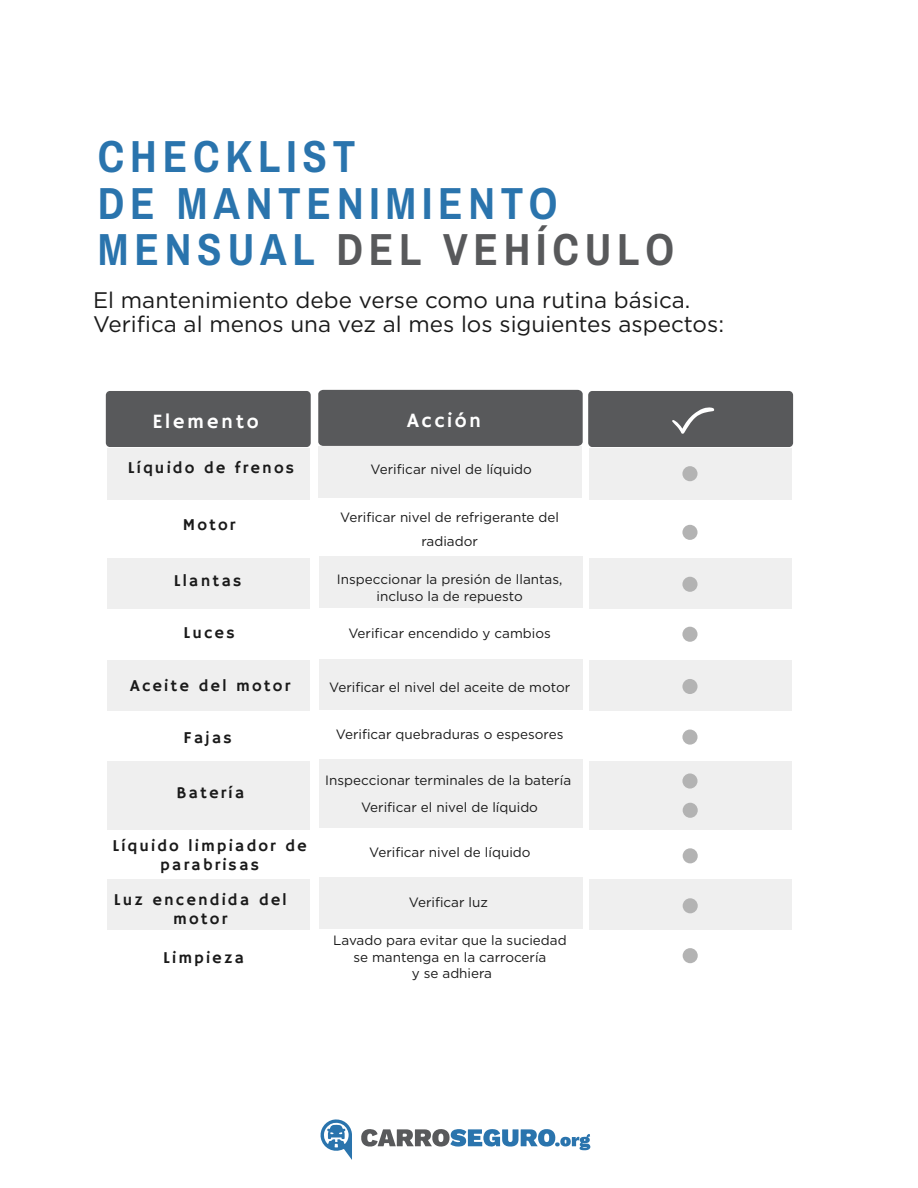
<style>
.page{position:relative;width:918px;height:1188px;background:#fff}
.page>*{position:absolute;margin:0;border:0;box-sizing:border-box;transform-origin:0 0}
.t1{font:700 45px/46.5px "Archivo Narrow";letter-spacing:.13em;color:#2a74ad}
.t2{font:22.5px/24px "Gotham";color:#1a1a1a}
.t3{font:20.25px "Hammersmith One";letter-spacing:.13em;color:#fff}
.t4{font:16.5px/18.9px "Hammersmith One";letter-spacing:.13em;color:#1a1a1a;text-align:center}
.t5{font:13.5px/16.5px "Gotham";color:#1a1a1a;text-align:center}
.s1{color:#58595b}
</style>
<div class="page">
<svg style="left:361px;top:1129px;width:229px;height:21px"></svg>
<svg style="left:320px;top:1119px;width:32px;height:41px"></svg>
<div style="left:106px;top:391px;width:205px;height:56px;background:#58595b;border-radius:4px"></div>
<div style="left:107px;top:558px;width:202px;height:51px;background:#efefef"></div>
<div style="left:107px;top:661px;width:202px;height:51px;background:#efefef"></div>
<div style="left:107px;top:761px;width:202px;height:68px;background:#efefef"></div>
<div style="left:107px;top:448px;width:202px;height:51px;background:#efefef"></div>
<div style="left:588px;top:391px;width:205px;height:56px;background:#58595b;border-radius:4px"></div>
<div style="left:590px;top:558px;width:202px;height:51px;background:#efefef"></div>
<div style="left:590px;top:661px;width:202px;height:51px;background:#efefef"></div>
<div style="left:590px;top:761px;width:202px;height:68px;background:#efefef"></div>
<div style="left:590px;top:448px;width:202px;height:51px;background:#efefef"></div>
<div style="left:682px;top:466px;width:16px;height:15px;background:#b3b3b3;border-radius:50%"></div>
<div style="left:682px;top:525px;width:16px;height:15px;background:#b3b3b3;border-radius:50%"></div>
<div style="left:682px;top:577px;width:16px;height:15px;background:#b3b3b3;border-radius:50%"></div>
<div style="left:682px;top:627px;width:16px;height:15px;background:#b3b3b3;border-radius:50%"></div>
<div style="left:682px;top:679px;width:16px;height:15px;background:#b3b3b3;border-radius:50%"></div>
<div style="left:682px;top:730px;width:16px;height:15px;background:#b3b3b3;border-radius:50%"></div>
<div style="left:682px;top:773px;width:16px;height:16px;background:#b3b3b3;border-radius:50%"></div>
<div style="left:320px;top:557px;width:263px;height:51px;background:#efefef"></div>
<div style="left:320px;top:659px;width:263px;height:52px;background:#efefef"></div>
<div style="left:320px;top:759px;width:263px;height:69px;background:#efefef"></div>
<div style="left:318px;top:447px;width:263px;height:51px;background:#efefef"></div>
<div style="left:318px;top:389px;width:265px;height:58px;background:#58595b"></div>
<div style="left:107px;top:879px;width:203px;height:51px;background:#efefef"></div>
<div style="left:590px;top:879px;width:202px;height:51px;background:#efefef"></div>
<div style="left:683px;top:848px;width:15px;height:15px;background:#b3b3b3;border-radius:50%"></div>
<div style="left:683px;top:898px;width:15px;height:15px;background:#b3b3b3;border-radius:50%"></div>
<div style="left:320px;top:878px;width:263px;height:51px;background:#efefef"></div>
<div style="left:683px;top:948px;width:15px;height:15px;background:#b3b3b3;border-radius:50%"></div>
<svg style="left:672px;top:407px;width:43px;height:27px"></svg>
<div style="left:683px;top:803px;width:15px;height:15px;background:#b3b3b3;border-radius:50%"></div>
<h1 class="t1" style="left:98px;top:133px;width:578px">CHECKLIST<br>DE MANTENIMIENTO<br>MENSUAL <span class="s1">DEL VEHÍCULO</span></h1>
<h2 class="t2" style="left:93px;top:287px;width:632px">El mantenimiento debe verse como una rutina básica.<br>Verifica al menos una vez al mes los siguientes aspectos:</h2>
<h3 class="t3" style="left:152px;top:410px;width:108px">Elemento</h3>
<h3 class="t3" style="left:407px;top:409px;width:75px">Acción</h3>
<p class="t4" style="left:128px;top:459px;width:168px">Líquido de frenos</p>
<p class="t4" style="left:183px;top:516px;width:54px">Motor</p>
<p class="t4" style="left:174px;top:572px;width:69px">Llantas</p>
<p class="t4" style="left:183px;top:624px;width:53px">Luces</p>
<p class="t4" style="left:130px;top:677px;width:161px">Aceite del motor</p>
<p class="t4" style="left:184px;top:729px;width:50px">Fajas</p>
<p class="t4" style="left:177px;top:784px;width:69px">Batería</p>
<p class="t5" style="left:371px;top:460px;width:163px">Verificar nivel de líquido</p>
<p class="t5" style="left:340px;top:505px;width:220px;line-height:24px">Verificar nivel de refrigerante del radiador</p>
<p class="t5" style="left:337px;top:571px;width:227px">Inspeccionar la presión de llantas, incluso la de repuesto</p>
<p class="t5" style="left:348px;top:624px;width:204px">Verificar encendido y cambios</p>
<p class="t5" style="left:329px;top:679px;width:243px">Verificar el nivel del aceite de motor</p>
<p class="t5" style="left:336px;top:725px;width:229px">Verificar quebraduras o espesores</p>
<p class="t5" style="left:325px;top:772px;width:247px">Inspeccionar terminales de la batería</p>
<p class="t5" style="left:361px;top:799px;width:178px">Verificar el nivel de líquido</p>
<p class="t4" style="left:112px;top:837px;width:196px">Líquido limpiador de parabrisas</p>
<p class="t5" style="left:369px;top:844px;width:163px">Verificar nivel de líquido</p>
<p class="t4" style="left:114px;top:891px;width:174px">Luz encendida del motor</p>
<p class="t5" style="left:409px;top:894px;width:81px">Verificar luz</p>
<p class="t4" style="left:163px;top:949px;width:82px">Limpieza</p>
<p class="t5" style="left:333px;top:932px;width:235px">Lavado para evitar que la suciedad se mantenga en la carrocería<br>y se adhiera</p>
</div>
